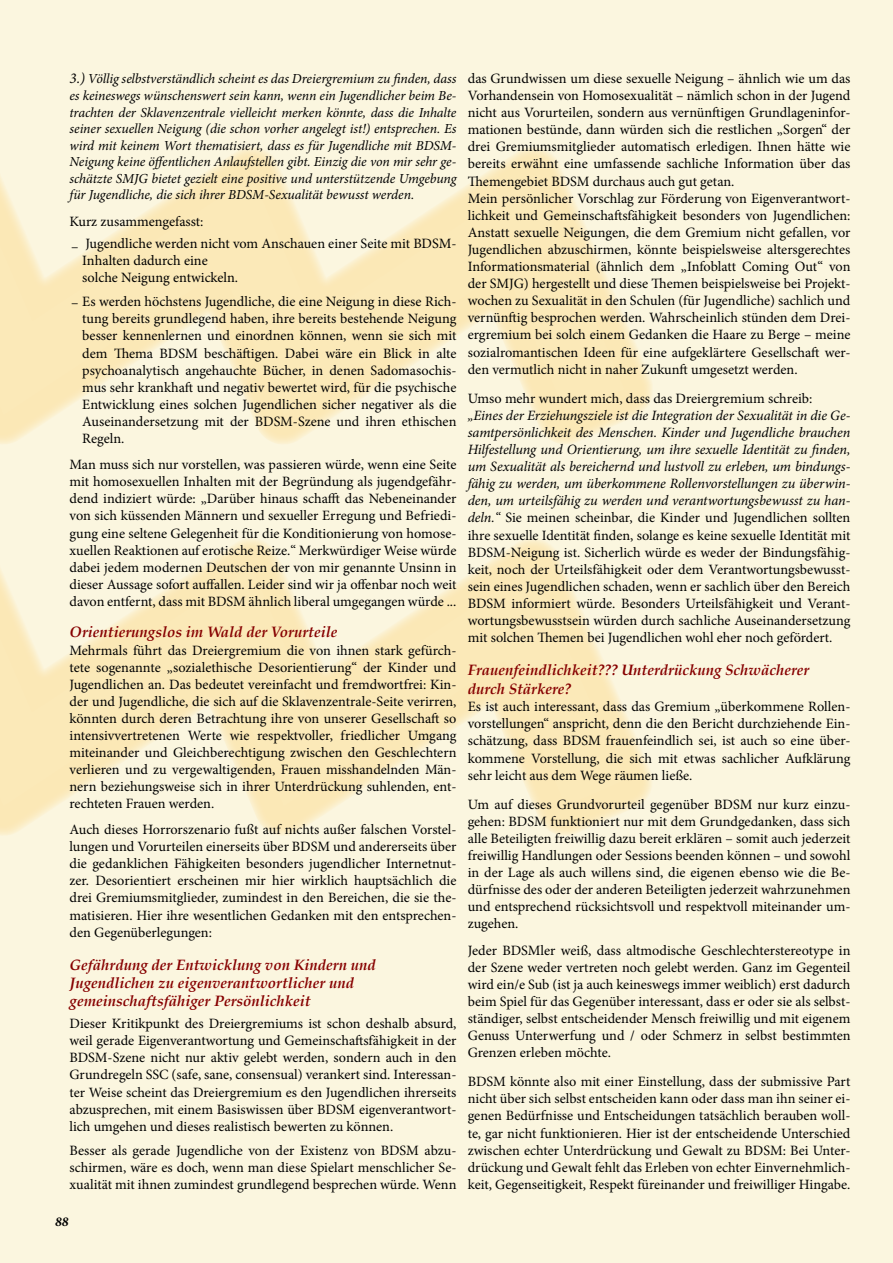
<style>
.page{position:relative;width:893px;height:1263px;background:#fbf6df}
.page>*{position:absolute;margin:0;border:0;box-sizing:border-box;transform-origin:0 0}
.t1{font:italic 700 15px/18px "Palatino";color:#860000}
.t2{font:14.25px/17.1px "Minion Pro";color:#000;text-align:justify}
.t3{font:italic 13.8px/16.5px "Minion Pro";letter-spacing:-.005em;color:#000;text-align:justify}
.t4{font:italic 700 13.5px "Minion Pro";color:#000}
.s1{font-size:15px}
.s2{font-style:italic}
</style>
<div class="page">
<svg style="left:0;top:165px;width:625px;height:642px"></svg>
<p class="t3" style="left:70px;top:71px;width:388px"><span class="s1">3.)</span> Völlig selbstverständlich scheint es das Dreiergremium zu finden, dass es keineswegs wünschenswert sein kann, wenn ein Jugendlicher beim Be&shy;trachten der Sklavenzentrale vielleicht merken könnte, dass die Inhalte seiner sexuellen Neigung (die schon vorher angelegt ist!) entsprechen. Es wird mit keinem Wort thematisiert, dass es für Jugendliche mit BDSM-Neigung keine öffentlichen Anlaufstellen gibt. Einzig die von mir sehr ge&shy;schätzte SMJG bietet gezielt eine positive und unterstützende Umgebung für Jugendliche, die sich ihrer BDSM-Sexualität bewusst werden.</p>
<p class="t2" style="left:85px;top:210px;width:373px;line-height:22.5px;text-indent:-16px">Kurz zusammengefasst:<br>Jugendliche werden nicht vom Anschauen einer Seite mit BDSM-</p>
<p class="t2" style="left:82px;top:252px;width:157px">Inhalten dadurch eine solche Neigung entwickeln.</p>
<p class="t2" style="left:82px;top:293px;width:376px;text-indent:-11px">– Es werden höchstens Jugendliche, die eine Neigung in diese Rich&shy;tung bereits grundlegend haben, ihre bereits bestehende Neigung besser kennenlernen und einordnen können, wenn sie sich mit dem Thema BDSM beschäftigen. Dabei wäre ein Blick in alte psychoanalytisch angehauchte Bücher, in denen Sadomasochis&shy;mus sehr krankhaft und negativ bewertet wird, für die psychische Entwicklung eines solchen Jugendlichen sicher negativer als die Auseinandersetzung mit der BDSM-Szene und ihren ethischen Regeln.</p>
<p class="t2" style="left:70px;top:456px;width:388px">Man muss sich nur vorstellen, was passieren würde, wenn eine Seite mit homosexuellen Inhalten mit der Begründung als jugendgefähr&shy;dend indiziert würde: „Darüber hinaus schafft das Nebeneinander von sich küssenden Männern und sexueller Erregung und Befriedi&shy;gung eine seltene Gelegenheit für die Konditionierung von homose&shy;xuellen Reaktionen auf erotische Reize.“ Merkwürdiger Weise würde dabei jedem modernen Deutschen der von mir genannte Unsinn in dieser Aussage sofort auffallen. Leider sind wir ja offenbar noch weit davon entfernt, dass mit BDSM ähnlich liberal umgegangen würde ...</p>
<p class="t1" style="left:70px;top:623px;width:269px">Orientierungslos im Wald der Vorurteile</p>
<p class="t2" style="left:70px;top:641px;width:388px">Mehrmals führt das Dreiergremium die von ihnen stark gefürch&shy;tete sogenannte „sozialethische Desorientierung“ der Kinder und Jugendlichen an. Das bedeutet vereinfacht und fremdwortfrei: Kin&shy;der und Jugendliche, die sich auf die Sklavenzentrale-Seite verirren, könnten durch deren Betrachtung ihre von unserer Gesellschaft so intensivvertretenen Werte wie respektvoller, friedlicher Umgang miteinander und Gleichberechtigung zwischen den Geschlechtern verlieren und zu vergewaltigenden, Frauen misshandelnden Män&shy;nern beziehungsweise sich in ihrer Unterdrückung suhlenden, ent&shy;rechteten Frauen werden.</p>
<p class="t2" style="left:70px;top:821px;width:388px">Auch dieses Horrorszenario fußt auf nichts außer falschen Vorstel&shy;lungen und Vorurteilen einerseits über BDSM und andererseits über die gedanklichen Fähigkeiten besonders jugendlicher Internetnut&shy;zer. Desorientiert erscheinen mir hier wirklich hauptsächlich die drei Gremiumsmitglieder, zumindest in den Bereichen, die sie the&shy;matisieren. Hier ihre wesentlichen Gedanken mit den entsprechen&shy;den Gegenüberlegungen:</p>
<p class="t1" style="left:70px;top:956px;width:308px">Gefährdung der Entwicklung von Kindern und<br>Jugendlichen zu eigenverantwortlicher und gemeinschaftsfähiger Persönlichkeit</p>
<p class="t2" style="left:70px;top:1015px;width:388px">Dieser Kritikpunkt des Dreiergremiums ist schon deshalb absurd, weil gerade Eigenverantwortung und Gemeinschaftsfähigkeit in der BDSM-Szene nicht nur aktiv gelebt werden, sondern auch in den Grundregeln SSC (safe, sane, consensual) verankert sind. Interessan&shy;ter Weise scheint das Dreiergremium es den Jugendlichen ihrerseits abzusprechen, mit einem Basiswissen über BDSM eigenverantwort&shy;lich umgehen und dieses realistisch bewerten zu können.</p>
<p class="t2" style="left:70px;top:1142px;width:388px">Besser als gerade Jugendliche von der Existenz von BDSM abzu&shy;schirmen, wäre es doch, wenn man diese Spielart menschlicher Se&shy;xualität mit ihnen zumindest grundlegend besprechen würde. Wenn</p>
<p class="t2" style="left:71px;top:238px;width:9px">–</p>
<p class="t2" style="left:468px;top:70px;width:384px;text-align:left">das Grundwissen um diese sexuelle Neigung – ähnlich wie um das Vorhandensein von Homosexualität – nämlich schon in der Jugend nicht aus Vorurteilen, sondern aus vernünftigen Grundlageninfor&shy;mationen bestünde, dann würden sich die restlichen „Sorgen“ der drei Gremiumsmitglieder automatisch erledigen. Ihnen hätte wie bereits erwähnt eine umfassende sachliche Information über das Themengebiet BDSM durchaus auch gut getan.<br>Mein persönlicher Vorschlag zur Förderung von Eigenverantwort&shy;lichkeit und Gemeinschaftsfähigkeit besonders von Jugendlichen:<br>Anstatt sexuelle Neigungen, die dem Gremium nicht gefallen, vor Jugendlichen abzuschirmen, könnte beispielsweise altersgerechtes Informationsmaterial (ähnlich dem „Infoblatt Coming Out“ von der SMJG) hergestellt und diese Themen beispielsweise bei Projekt&shy;wochen zu Sexualität in den Schulen (für Jugendliche) sachlich und vernünftig besprochen werden. Wahrscheinlich stünden dem Drei&shy;ergremium bei solch einem Gedanken die Haare zu Berge – meine sozialromantischen Ideen für eine aufgeklärtere Gesellschaft wer&shy;den vermutlich nicht in naher Zukunft umgesetzt werden.</p>
<p class="t2" style="left:468px;top:390px;width:346px">Umso mehr wundert mich, dass das Dreiergremium schreib:</p>
<p class="t2" style="left:468px;top:407px;width:384px"><span class="s2">„Eines der Erziehungsziele ist die Integration der Sexualität in die Ge&shy;samtpersönlichkeit des Menschen. Kinder und Jugendliche brauchen Hilfestellung und Orientierung, um ihre sexuelle Identität zu finden, um Sexualität als bereichernd und lustvoll zu erleben, um bindungs&shy;fähig zu werden, um überkommene Rollenvorstellungen zu überwin&shy;den, um urteilsfähig zu werden und verantwortungsbewusst zu han&shy;deln.“</span> Sie meinen scheinbar, die Kinder und Jugendlichen sollten ihre sexuelle Identität finden, solange es keine sexuelle Identität mit BDSM-Neigung ist. Sicherlich würde es weder der Bindungsfähig&shy;keit, noch der Urteilsfähigkeit oder dem Verantwortungsbewusst&shy;sein eines Jugendlichen schaden, wenn er sachlich über den Bereich BDSM informiert würde. Besonders Urteilsfähigkeit und Verant&shy;wortungsbewusstsein würden durch sachliche Auseinandersetzung mit solchen Themen bei Jugendlichen wohl eher noch gefördert.</p>
<p class="t1" style="left:468px;top:661px;width:343px;line-height:18.9px">Frauenfeindlichkeit??? Unterdrückung Schwächerer durch Stärkere?</p>
<p class="t2" style="left:468px;top:698px;width:384px">Es ist auch interessant, dass das Gremium „überkommene Rollen&shy;vorstellungen“ anspricht, denn die den Bericht durchziehende Ein&shy;schätzung, dass BDSM frauenfeindlich sei, ist auch so eine über&shy;kommene Vorstellung, die sich mit etwas sachlicher Aufklärung sehr leicht aus dem Wege räumen ließe.</p>
<p class="t2" style="left:468px;top:796px;width:384px">Um auf dieses Grundvorurteil gegenüber BDSM nur kurz einzu&shy;gehen: BDSM funktioniert nur mit dem Grundgedanken, dass sich alle Beteiligten freiwillig dazu bereit erklären – somit auch jederzeit freiwillig Handlungen oder Sessions beenden können – und sowohl in der Lage als auch willens sind, die eigenen ebenso wie die Be&shy;dürfnisse des oder der anderen Beteiligten jederzeit wahrzunehmen und entsprechend rücksichtsvoll und respektvoll miteinander um&shy;zugehen.</p>
<p class="t2" style="left:468px;top:941px;width:384px">Jeder BDSMler weiß, dass altmodische Geschlechterstereotype in der Szene weder vertreten noch gelebt werden. Ganz im Gegenteil wird ein/e Sub (ist ja auch keineswegs immer weiblich) erst dadurch beim Spiel für das Gegenüber interessant, dass er oder sie als selbst&shy;ständiger, selbst entscheidender Mensch freiwillig und mit eigenem Genuss Unterwerfung und / oder Schmerz in selbst bestimmten Grenzen erleben möchte.</p>
<p class="t2" style="left:468px;top:1073px;width:384px">BDSM könnte also mit einer Einstellung, dass der submissive Part nicht über sich selbst entscheiden kann oder dass man ihn seiner ei&shy;genen Bedürfnisse und Entscheidungen tatsächlich berauben woll&shy;te, gar nicht funktionieren. Hier ist der entscheidende Unterschied zwischen echter Unterdrückung und Gewalt zu BDSM: Bei Unter&shy;drückung und Gewalt fehlt das Erleben von echter Einvernehmlich&shy;keit, Gegenseitigkeit, Respekt füreinander und freiwilliger Hingabe.</p>
<p class="t4" style="left:55px;top:1212px;width:15px">88</p>
</div>
